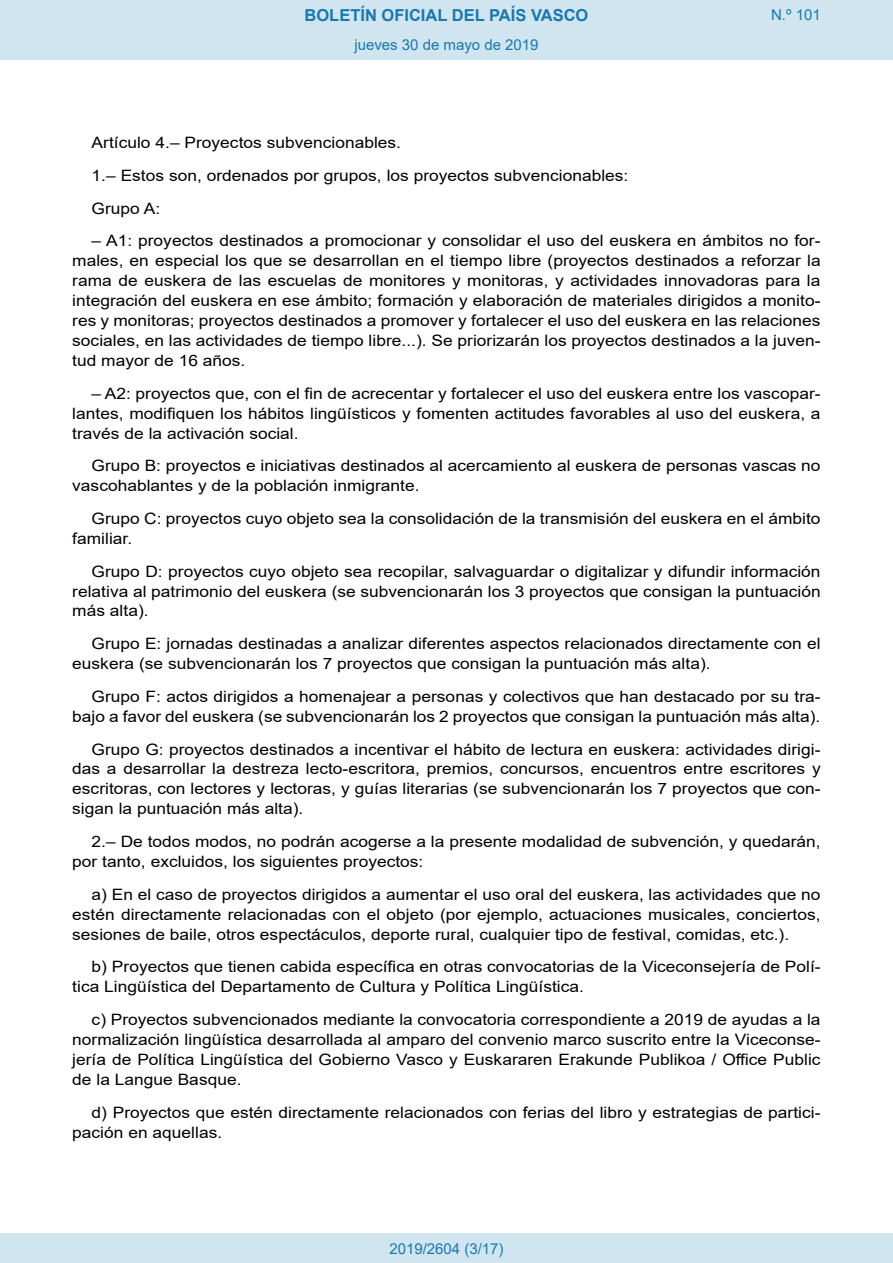
<style>
.page{position:relative;width:893px;height:1263px;background:#fff}
.page>*{position:absolute;margin:0;border:0;box-sizing:border-box;transform-origin:0 0}
.t1{font:700 16.5px "Arial";color:#1879ad}
.BOPVDetalle{font:15.6px/20px "Arial";color:#000;text-align:justify;scale:1.11 1}
.Paginacion_Centro{font:15px "Arial";color:#1879ad}
</style>
<div class="page">
<div style="left:0;top:0;width:893px;height:60px;background:#d0e5f0"></div>
<div style="left:0;top:1233px;width:893px;height:30px;background:#d0e5f0"></div>
<p class="t1" style="left:305px;top:3px;width:285px">BOLETÍN OFICIAL DEL PAÍS VASCO</p>
<p class="Paginacion_Centro" style="left:354px;top:35px;width:186px">jueves 30 de mayo de 2019</p>
<p class="Paginacion_Centro" style="left:771px;top:5px;width:51px">N.º 101</p>
<p class="BOPVDetalle" style="left:92px;top:133px;width:280px">Artículo 4.– Proyectos subvencionables.</p>
<p class="BOPVDetalle" style="left:92px;top:165px;width:485px">1.– Estos son, ordenados por grupos, los proyectos subvencionables:</p>
<p class="BOPVDetalle" style="left:92px;top:198px;width:63px">Grupo A:</p>
<p class="BOPVDetalle" style="left:72px;top:231px;width:676px;text-indent:19px">– A1: proyectos destinados a promocionar y consolidar el uso del euskera en ámbitos no for&shy;males, en especial los que se desarrollan en el tiempo libre (proyectos destinados a reforzar la rama de euskera de las escuelas de monitores y monitoras, y actividades innovadoras para la integración del euskera en ese ámbito; formación y elaboración de materiales dirigidos a monito&shy;res y monitoras; proyectos destinados a promover y fortalecer el uso del euskera en las relaciones sociales, en las actividades de tiempo libre...). Se priorizarán los proyectos destinados a la juven&shy;tud mayor de 16 años.</p>
<p class="BOPVDetalle" style="left:72px;top:383px;width:676px;text-indent:19px">– A2: proyectos que, con el fin de acrecentar y fortalecer el uso del euskera entre los vascopar&shy;lantes, modifiquen los hábitos lingüísticos y fomenten actitudes favorables al uso del euskera, a través de la activación social.</p>
<p class="BOPVDetalle" style="left:72px;top:456px;width:676px;text-indent:19px">Grupo B: proyectos e iniciativas destinados al acercamiento al euskera de personas vascas no vascohablantes y de la población inmigrante.</p>
<p class="BOPVDetalle" style="left:72px;top:508px;width:676px;text-indent:19px">Grupo C: proyectos cuyo objeto sea la consolidación de la transmisión del euskera en el ámbito familiar.</p>
<p class="BOPVDetalle" style="left:72px;top:561px;width:676px;text-indent:19px">Grupo D: proyectos cuyo objeto sea recopilar, salvaguardar o digitalizar y difundir información relativa al patrimonio del euskera (se subvencionarán los 3 proyectos que consigan la puntuación más alta).</p>
<p class="BOPVDetalle" style="left:72px;top:634px;width:676px;text-indent:19px">Grupo E: jornadas destinadas a analizar diferentes aspectos relacionados directamente con el euskera (se subvencionarán los 7 proyectos que consigan la puntuación más alta).</p>
<p class="BOPVDetalle" style="left:72px;top:686px;width:676px;text-align:right">Grupo F: actos dirigidos a homenajear a personas y colectivos que han destacado por su tra&shy;bajo a favor del euskera (se subvencionarán los 2 proyectos que consigan la puntuación más alta).</p>
<p class="BOPVDetalle" style="left:72px;top:739px;width:676px;text-indent:19px">Grupo G: proyectos destinados a incentivar el hábito de lectura en euskera: actividades dirigi&shy;das a desarrollar la destreza lecto-escritora, premios, concursos, encuentros entre escritores y escritoras, con lectores y lectoras, y guías literarias (se subvencionarán los 7 proyectos que con&shy;sigan la puntuación más alta).</p>
<p class="BOPVDetalle" style="left:72px;top:831px;width:676px;text-indent:19px">2.– De todos modos, no podrán acogerse a la presente modalidad de subvención, y quedarán, por tanto, excluidos, los siguientes proyectos:</p>
<p class="BOPVDetalle" style="left:72px;top:884px;width:676px;text-indent:19px">a) En el caso de proyectos dirigidos a aumentar el uso oral del euskera, las actividades que no estén directamente relacionadas con el objeto (por ejemplo, actuaciones musicales, conciertos, sesiones de baile, otros espectáculos, deporte rural, cualquier tipo de festival, comidas, etc.).</p>
<p class="BOPVDetalle" style="left:72px;top:957px;width:676px;text-indent:19px">b) Proyectos que tienen cabida específica en otras convocatorias de la Viceconsejería de Polí&shy;tica Lingüística del Departamento de Cultura y Política Lingüística.</p>
<p class="BOPVDetalle" style="left:72px;top:1009px;width:676px;text-indent:19px">c) Proyectos subvencionados mediante la convocatoria correspondiente a 2019 de ayudas a la normalización lingüística desarrollada al amparo del convenio marco suscrito entre la Viceconse&shy;jería de Política Lingüística del Gobierno Vasco y Euskararen Erakunde Publikoa / Office Public de la Langue Basque.</p>
<p class="BOPVDetalle" style="left:72px;top:1102px;width:676px;text-indent:19px">d) Proyectos que estén directamente relacionados con ferias del libro y estrategias de partici&shy;pación en aquellas.</p>
<p class="Paginacion_Centro" style="left:389px;top:1238px;width:116px">2019/2604 (3/17)</p>
</div>
